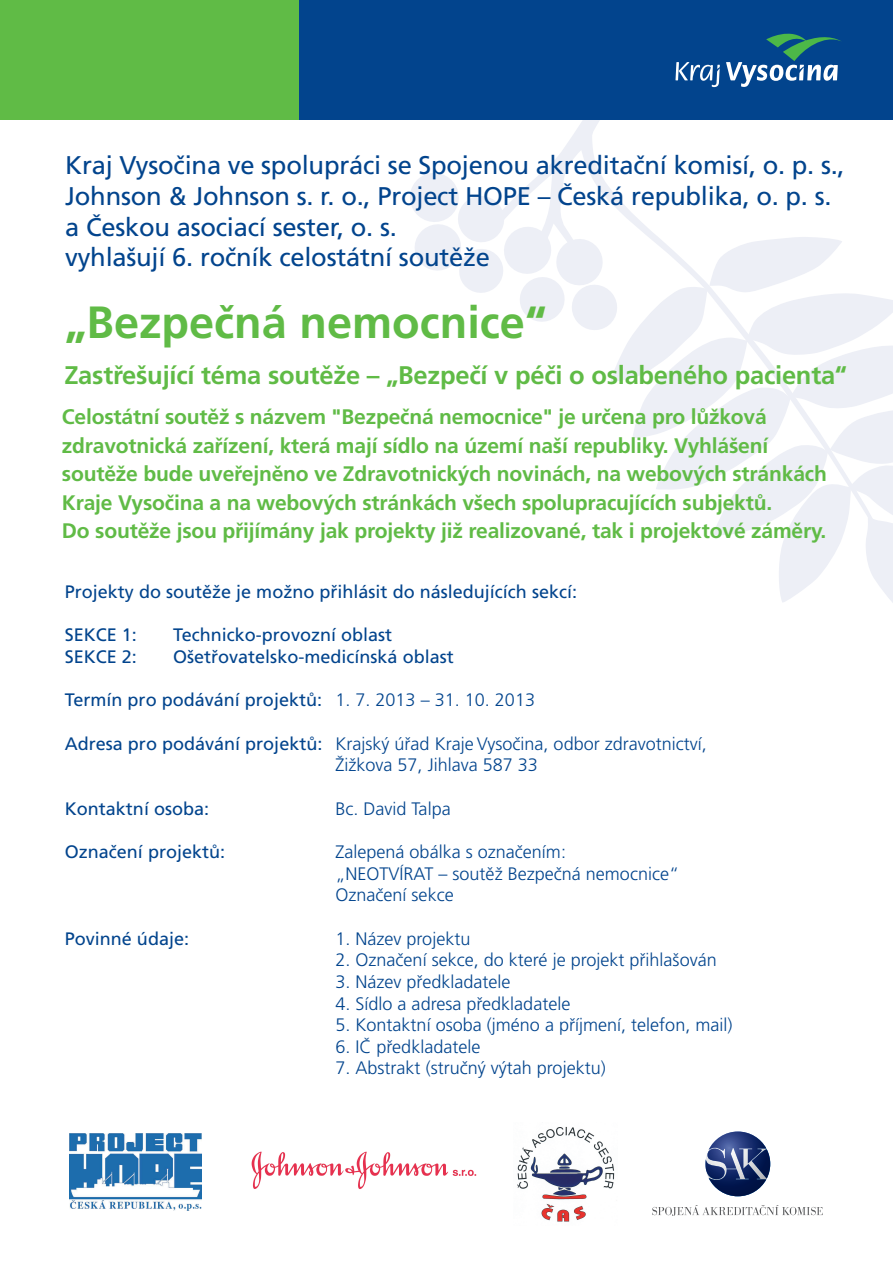
<style>
.page{position:relative;width:893px;height:1263px;background:#fff}
.page>*{position:absolute;margin:0;border:0;box-sizing:border-box;transform-origin:0 0}
.t1{font:700 45.15px "Frutiger CE";color:#60bb46}
.t2{font:25.5px/30.6px "Frutiger CE";letter-spacing:-.01em;color:#02448d}
.t3{font:700 25.5px "Frutiger CE";letter-spacing:-.01em;color:#60bb46}
.t4{font:700 21px/28.5px "Frutiger CE";letter-spacing:-.01em;color:#60bb46}
.t5{font:300 18px/21.6px "Frutiger CE";color:#02448d}
.t6{font:18px "Frutiger CE";color:#02448d}
.s1{font-weight:300}
.s2{font-weight:400}
</style>
<div class="page">
<svg style="left:545px;top:120px;width:55px;height:50px"></svg>
<svg style="left:410px;top:170px;width:483px;height:433px"></svg>
<div style="left:299px;top:0;width:594px;height:120px;background:#02448d"></div>
<div style="left:0;top:0;width:299px;height:120px;background:#60bb46"></div>
<img style="left:251px;top:1151px;width:226px;height:38px">
<img style="left:70px;top:1133px;width:132px;height:77px">
<svg style="left:726px;top:33px;width:115px;height:54px"></svg>
<svg style="left:675px;top:62px;width:45px;height:25px"></svg>
<img style="left:517px;top:1126px;width:98px;height:96px">
<svg style="left:652px;top:1205px;width:171px;height:11px"></svg>
<svg style="left:705px;top:1131px;width:66px;height:66px"></svg>
<h2 class="t2" style="left:65px;top:151px;width:781px">Kraj Vysočina ve spolupráci se Spojenou akreditační komisí, o. p. s., Johnson &amp; Johnson s. r. o., Project HOPE – Česká republika, o. p. s. a Českou asociací sester, o. s.<br>vyhlašují 6. ročník celostátní soutěže</h2>
<h1 class="t1" style="left:65px;top:299px;width:483px">„Bezpečná nemocnice“</h1>
<h2 class="t3" style="left:64px;top:362px;width:784px">Zastřešující téma soutěže – „Bezpečí v péči o oslabeného pacienta“</h2>
<p class="t4" style="left:62px;top:403px;width:766px">Celostátní soutěž s názvem "Bezpečná nemocnice" je určena pro lůžková zdravotnická zařízení, která mají sídlo na území naší republiky. Vyhlášení soutěže bude uveřejněno ve Zdravotnických novinách, na webových stránkách Kraje Vysočina a na webových stránkách všech spolupracujících subjektů.<br>Do soutěže jsou přijímány jak projekty již realizované, tak i projektové záměry.</p>
<p class="t6" style="left:65px;top:582px;width:514px">Projekty do soutěže je možno přihlásit do následujících sekcí:</p>
<p class="t6" style="left:65px;top:626px;width:74px">SEKCE 1:</p>
<p class="t6" style="left:173px;top:626px;width:221px">Technicko-provozní oblast</p>
<p class="t6" style="left:65px;top:647px;width:74px">SEKCE 2:</p>
<p class="t6" style="left:173px;top:647px;width:282px">Ošetřovatelsko-medicínská oblast</p>
<p class="t6" style="left:65px;top:691px;width:472px">Termín pro podávání projektů: <span class="s1">1. 7. 2013 – 31. 10. 2013</span></p>
<p class="t5" style="left:335px;top:733px;width:373px;text-indent:-271px"><span class="s2">Adresa pro podávání projektů:</span> Krajský úřad Kraje Vysočina, odbor zdravotnictví,<br>Žižkova 57, Jihlava 587 33</p>
<p class="t6" style="left:65px;top:799px;width:146px">Kontaktní osoba:</p>
<p class="t5" style="left:335px;top:798px;width:117px">Bc. David Talpa</p>
<p class="t6" style="left:65px;top:842px;width:162px">Označení projektů:</p>
<p class="t5" style="left:335px;top:841px;width:345px">Zalepená obálka s označením:<br>„NEOTVÍRAT – soutěž Bezpečná nemocnice“<br>Označení sekce</p>
<p class="t6" style="left:65px;top:929px;width:126px">Povinné údaje:</p>
<p class="t5" style="left:335px;top:928px;width:137px">1. Název projektu</p>
<p class="t5" style="left:335px;top:949px;width:383px">2. Označení sekce, do které je projekt přihlašován</p>
<p class="t5" style="left:335px;top:971px;width:177px">3. Název předkladatele</p>
<p class="t5" style="left:335px;top:993px;width:236px">4. Sídlo a adresa předkladatele</p>
<p class="t5" style="left:335px;top:1014px;width:399px">5. Kontaktní osoba (jméno a příjmení, telefon, mail)</p>
<p class="t5" style="left:335px;top:1036px;width:147px">6. IČ předkladatele</p>
<p class="t5" style="left:335px;top:1058px;width:272px">7. Abstrakt (stručný výtah projektu)</p>
</div>
